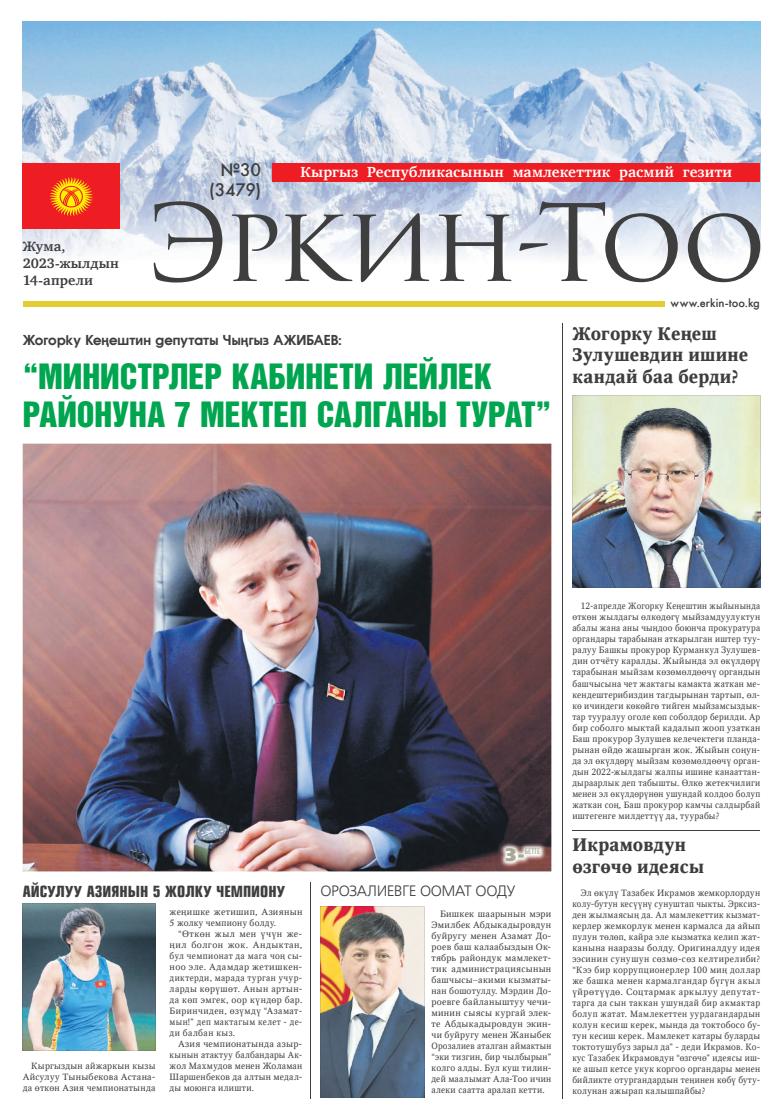
<style>
.page{position:relative;width:783px;height:1120px;background:#fff}
.page>*{position:absolute;margin:0;border:0;box-sizing:border-box;transform-origin:0 0}
.t1{font:32px/38.4px "Q3 Helvetica Inserat Cyrillic";color:#00a54f}
.t2{font:700 18px/21.6px "Q3 Octava C";letter-spacing:.015em;color:#3e3e3f}
.t3{font:18px "Q3 Futuris C";letter-spacing:-.02em;color:#3e3e3f}
.t4{font:18px "Q3 Free Set Black C";color:#a6a995}
.t5{font:700 15px "Q3 Charter C";letter-spacing:.01em;color:#fff}
.t6{font:700 15px "Q3 Europe Cond";color:#3e3e3f}
.t7{font:15px "Q3 Free Set C";letter-spacing:-.035em;color:#3e3e3f}
.t8{font:700 14px "Forward V2";letter-spacing:.005em;color:#3e3e3f}
.t9{font:700 14px/16.8px "Q3 Charter C";letter-spacing:.01em;color:#3e3e3f}
.t10{font:12px "Q3 Futuris C";letter-spacing:.005em;color:#3e3e3f}
.t11{font:9px/11px "Q3 Octava C";letter-spacing:.03em;color:#3e3e3f;text-align:justify;scale:1.05 1}
.t12{font:9px/11px "Q3 Octava C";letter-spacing:.03em;color:#3e3e3f;text-align:justify}
.t13{font:9px/11px "Q3 Octava C";letter-spacing:.03em;color:#3e3e3f;text-align:justify;scale:.95 1}
.t14{font:8px "Q3 DIN Condensed";color:#a6a995}
</style>
<div class="page">
<hr style="left:562px;top:323px;width:1px;height:775px;background:#3e3e3f">
<hr style="left:310px;top:882px;width:1px;height:216px;background:#3e3e3f">
<img style="left:23px;top:21px;width:737px;height:286px">
<div style="left:272px;top:163px;width:488px;height:18px;background:#ee1d23"></div>
<div style="left:23px;top:163px;width:97px;height:66px;background:#ee1d23"></div>
<svg style="left:50px;top:177px;width:43px;height:39px"></svg>
<svg style="left:154px;top:201px;width:606px;height:81px"></svg>
<div style="left:24px;top:302px;width:640px;height:5px;background:#e0ce35"></div>
<img style="left:572px;top:395px;width:188px;height:193px">
<hr style="left:572px;top:831px;width:188px;height:1px;background:#3e3e3f">
<img style="left:320px;top:906px;width:104px;height:191px">
<img style="left:23px;top:444px;width:528px;height:427px">
<img style="left:498px;top:841px;width:47px;height:25px">
<img style="left:23px;top:903px;width:132px;height:148px">
<h3 class="t9" style="left:23px;top:238px;width:98px">Жума,<br>2023-жылдын<br>14-апрели</h3>
<h2 class="t3" style="left:220px;top:159px;width:42px">№30</h2>
<h3 class="t5" style="left:300px;top:163px;width:433px">Кыргыз Республикасынын мамлекеттик расмий гезити</h3>
<h2 class="t3" style="left:209px;top:179px;width:53px">(3479)</h2>
<h3 class="t10" style="left:670px;top:295px;width:91px">www.erkin-too.kg</h3>
<h3 class="t8" style="left:23px;top:332px;width:321px">Жогорку Кеўештин депутаты Чыўгыз АЖИБАЕВ:</h3>
<h1 class="t1" style="left:23px;top:357px;width:530px">“МИНИСТРЛЕР КАБИНЕТИ ЛЕЙЛЕК<br>РАЙОНУНА 7 МЕКТЕП САЛГАНЫ ТУРАТ”</h1>
<h2 class="t2" style="left:572px;top:323px;width:177px">Жогорку Кеўеш<br>Зулушевдин ишине кандай баа берди?</h2>
<h2 class="t4" style="left:504px;top:845px;width:22px">3-</h2>
<p class="t14" style="left:524px;top:847px;width:17px">БЕТТЕ</p>
<h3 class="t6" style="left:23px;top:882px;width:264px">АЙСУЛУУ АЗИЯНЫН 5 ЖОЛКУ ЧЕМПИОНУ</h3>
<h3 class="t7" style="left:320px;top:883px;width:197px">ОРОЗАЛИЕВГЕ ООМАТ ООДУ</h3>
<p class="t12" style="left:23px;top:1060px;width:134px;text-indent:9px">Кыргыздын айжаркын кызы Айсулуу Тыныбекова Астана&shy;да єткєн Азия чемпионатында</p>
<p class="t11" style="left:170px;top:906px;width:128px">жеўишке жетишип, Азиянын<br>5 жолку чемпиону болду.</p>
<p class="t11" style="left:170px;top:928px;width:128px;text-indent:9px">“Єткєн жыл мен їчїн же&shy;ўил болгон жок. Андыктан, бул чемпионат да мага чоў сы&shy;ноо эле. Адамдар жетишкен&shy;диктерди, марада турган учур&shy;ларды кєрїшєт. Анын артын&shy;да кєп эмгек, оор кїндєр бар.<br>Биринчиден, єзїмдї “Азамат&shy;мын!” деп мактагым келет - де&shy;ди балбан кыз.</p>
<p class="t11" style="left:170px;top:1038px;width:128px;text-indent:9px">Азия чемпионатында азыр&shy;кынын атактуу балбандары Ак&shy;жол Махмудов менен Жоламан Шаршенбеков да алтын медал&shy;ды моюнга илишти.</p>
<p class="t11" style="left:431px;top:909px;width:116px;text-indent:9px">Бишкек шаарынын мэри Эмилбек Абдыкадыровдун буйругу менен Азамат До&shy;роев баш калаабыздын Ок&shy;тябрь райондук мамлекет&shy;тик администрациясынын башчысы–акими кызматы&shy;нан бошотулду. Мэрдин До&shy;роевге байланыштуу чечи&shy;минин сыясы кургай элек&shy;те Абдыкадыровдун экин&shy;чи буйругу менен Жаныбек Орозалиев аталган аймактын “эки тизгин, бир чылбырын” колго алды. Бул куш тилин&shy;дей маалымат Ала-Тоо ичин алеки саатта аралап кетти.</p>
<p class="t13" style="left:572px;top:601px;width:199px;text-indent:9px">12-апрелде Жогорку Кеўештин жыйынында єткєн жылдагы єлкєдєгї мыйзамдуулуктун абалы жана аны чыўдоо боюнча прокуратура органдары тарабынан аткарылган иштер туу&shy;ралуу Башкы прокурор Курманкул Зулушев&shy;дин отчёту каралды. Жыйында эл єкїлдєрї тарабынан мыйзам кєзємєлдєєчї органдын башчысына чет жактагы камакта жаткан ме&shy;кендештерибиздин тагдырынан тартып, єл&shy;кє ичиндеги кєкєйгє тийген мыйзамсыздык&shy;тар тууралуу оголе кєп соболдор берилди. Ар бир соболго мыктай кадалып жооп узаткан Баш прокурор Зулушев келечектеги планда&shy;рынан єйдє жашырган жок. Жыйын соўун&shy;да эл єкїлдєрї мыйзам кєзємєлдєєчї орган&shy;дын 2022-жылдагы жалпы ишине канааттан&shy;дыраарлык деп табышты. Єлкє жетекчилиги менен эл єкїлдєрїнєн ушундай колдоо болуп жаткан соў, Баш прокурор камчы салдырбай иштегенге милдеттїї да, туурабы?</p>
<h2 class="t2" style="left:572px;top:834px;width:133px">Икрамовдун єзгєчє идеясы</h2>
<p class="t12" style="left:572px;top:887px;width:189px;text-indent:9px">Эл єкїлї Тазабек Икрамов жемкорлордун колу-бутун кесїїнї сунуштап чыкты. Эрксиз&shy;ден жылмаясыў да. Ал мамлекеттик кызмат&shy;керлер жемкорлук менен кармалса да айып пулун тєлєп, кайра эле кызматка келип жат&shy;канына нааразы болду. Оригиналдуу идея ээсинин сунушун сєзмє-сєз келтирелиби? “Кээ бир коррупционерлер 100 миў доллар же башка менен кармалгандар бїгїн акыл їйрєтїїдє. Соцтармак аркылуу депутат&shy;тарга да сын таккан ушундай бир акмактар болуп жатат. Мамлекеттен уурдагандардын колун кесиш керек, мында да токтобосо бу&shy;тун кесиш керек. Мамлекет катары буларды токтотушубуз зарыл да” - деди Икрамов. Ко&shy;кус Тазабек Икрамовдун “єзгєчє” идеясы иш&shy;ке ашып кетсе укук коргоо органдары менен бийликте отургандардын теўинен кєбї буту&shy;колунан ажырап калышпайбы?</p>
</div>
